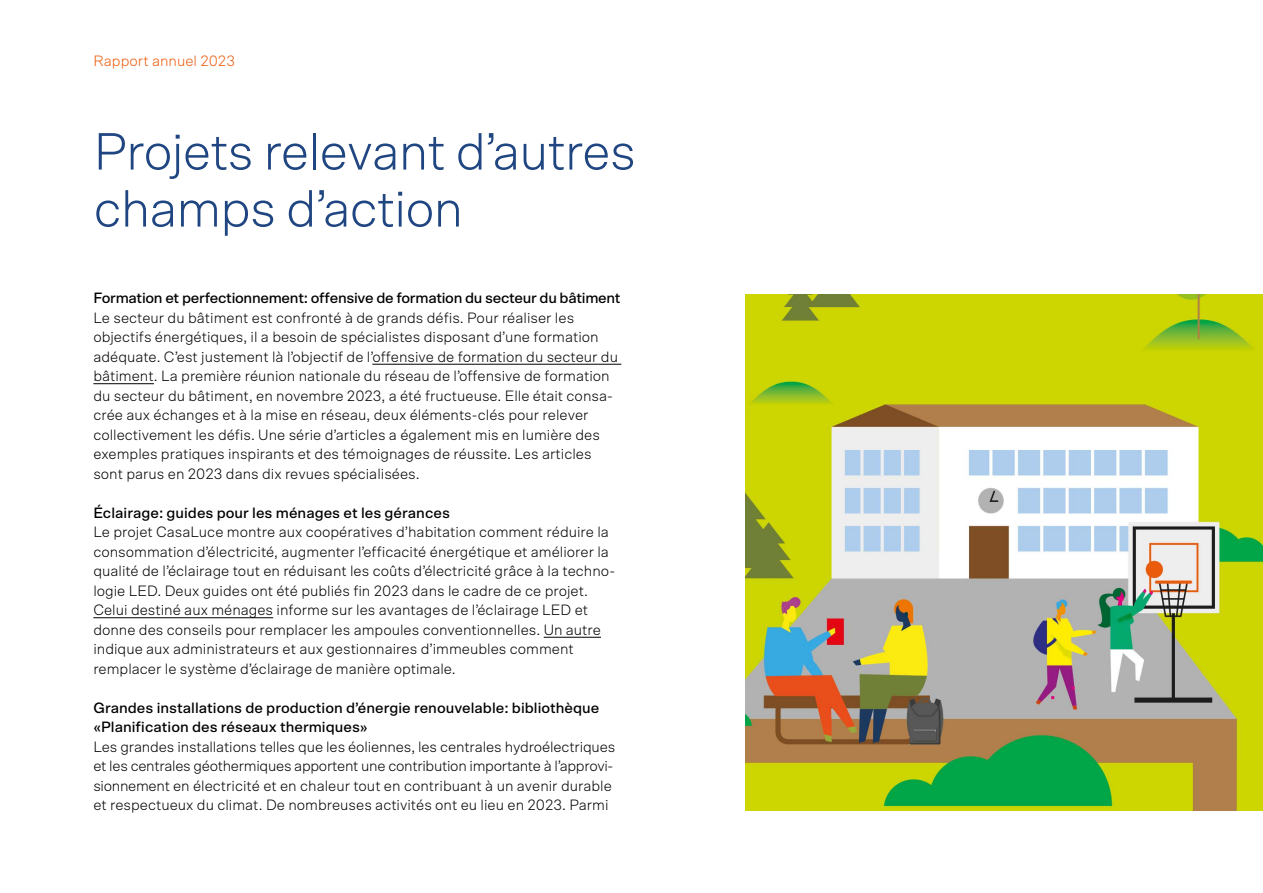
<style>
.page{position:relative;width:1263px;height:893px;background:#fff}
.page>*{position:absolute;margin:0;border:0;box-sizing:border-box;transform-origin:0 0}
.t1{font:300 52.5px/57px "Scto Grotesk A";letter-spacing:-.02em;color:#204682}
.t2{font:300 15px/19.5px "Scto Grotesk A";color:#000}
.t3{font:500 15px/19.5px "Scto Grotesk A";color:#000}
.t4{font:500 15px "Scto Grotesk A";letter-spacing:-.02em;color:#000}
.t5{font:300 15px "Scto Grotesk A";color:#ea5b0b}
</style>
<div class="page">
<hr style="left:372px;top:364px;width:249px;height:1px;background:#000">
<hr style="left:93px;top:383px;width:61px;height:1px;background:#000">
<hr style="left:93px;top:617px;width:180px;height:1px;background:#000">
<hr style="left:544px;top:637px;width:57px;height:1px;background:#000">
<img style="left:746px;top:295px;width:517px;height:515px">
<p class="t5" style="left:94px;top:52px;width:143px">Rapport annuel 2023</p>
<h1 class="t1" style="left:94px;top:122px;width:544px">Projets relevant d’autres champs d’action</h1>
<p class="t4" style="left:93px;top:289px;width:529px">Formation et perfectionnement: offensive de formation du secteur du bâtiment</p>
<p class="t2" style="left:93px;top:307px;width:526px">Le secteur du bâtiment est confronté à de grands défis. Pour réaliser les objectifs énergétiques, il a besoin de spécialistes disposant d’une formation adéquate. C’est justement là l’objectif de l’offensive de formation du secteur du bâtiment. La première réunion nationale du réseau de l’offensive de formation du secteur du bâtiment, en novembre 2023, a été fructueuse. Elle était consa&shy;crée aux échanges et à la mise en réseau, deux éléments-clés pour relever collectivement les défis. Une série d’articles a également mis en lumière des exemples pratiques inspirants et des témoignages de réussite. Les articles sont parus en 2023 dans dix revues spécialisées.</p>
<p class="t3" style="left:93px;top:502px;width:358px">Éclairage: guides pour les ménages et les gérances</p>
<p class="t2" style="left:93px;top:522px;width:523px">Le projet CasaLuce montre aux coopératives d’habitation comment réduire la consommation d’électricité, augmenter l’efficacité énergétique et améliorer la qualité de l’éclairage tout en réduisant les coûts d’électricité grâce à la techno&shy;logie LED. Deux guides ont été publiés fin 2023 dans le cadre de ce projet.<br>Celui destiné aux ménages informe sur les avantages de l’éclairage LED et donne des conseils pour remplacer les ampoules conventionnelles. Un autre indique aux administrateurs et aux gestionnaires d’immeubles comment remplacer le système d’éclairage de manière optimale.</p>
<p class="t3" style="left:93px;top:697px;width:508px">Grandes installations de production d’énergie renouvelable: bibliothèque «Planification des réseaux thermiques»</p>
<p class="t2" style="left:93px;top:736px;width:523px">Les grandes installations telles que les éoliennes, les centrales hydroélectriques et les centrales géothermiques apportent une contribution importante à l’approvi&shy;sionnement en électricité et en chaleur tout en contribuant à un avenir durable et respectueux du climat. De nombreuses activités ont eu lieu en 2023. Parmi</p>
</div>
